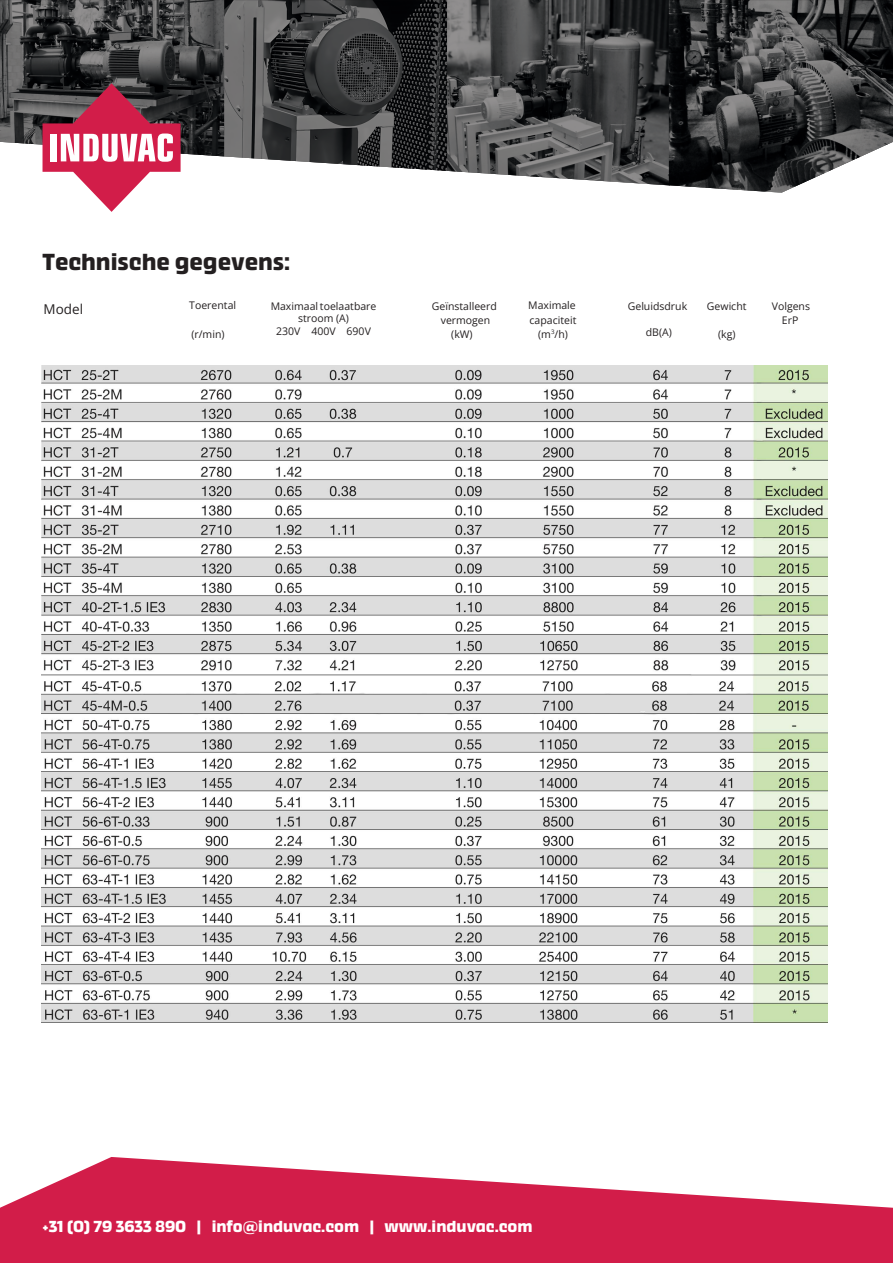
<style>
.page{position:relative;width:893px;height:1263px;background:#fff}
.page>*{position:absolute;margin:0;border:0;box-sizing:border-box;transform-origin:0 0}
.t1{font:700 24px "Thicker";color:#231f20}
.t2{font:700 16.5px "Thicker";color:#fff}
.t3{font:13.5px "Open Sans";color:#231f20}
.t4{font:10.5px/14px "Open Sans";color:#231f20;text-align:center}
</style>
<div class="page">
<svg style="left:0;top:0;width:893px;height:193px"></svg>
<svg style="left:43px;top:83px;width:138px;height:129px"></svg>
<svg style="left:0;top:1157px;width:893px;height:106px;fill:#d21d49"></svg>
<img style="left:42px;top:365px;width:785px;height:657px">
<p class="t1" style="left:43px;top:246px;width:249px">Technische gegevens:</p>
<p class="t3" style="left:44px;top:299px;width:41px">Model</p>
<p class="t4" style="left:189px;top:298px;width:48px">Toerental</p>
<p class="t4" style="left:191px;top:327px;width:35px">(r/min)</p>
<p class="t4" style="left:271px;top:299px;width:107px;line-height:12.6px">Maximaal toelaatbare stroom (A)<br>230V 400V 690V</p>
<p class="t4" style="left:432px;top:299px;width:67px">Geïnstalleerd vermogen (kW)</p>
<p class="t4" style="left:528px;top:298px;width:50px">Maximale capaciteit (m<sup>3</sup>/h)</p>
<p class="t4" style="left:628px;top:299px;width:61px">Geluidsdruk</p>
<p class="t4" style="left:646px;top:325px;width:28px">dB(A)</p>
<p class="t4" style="left:707px;top:299px;width:41px">Gewicht</p>
<p class="t4" style="left:718px;top:327px;width:19px">(kg)</p>
<p class="t4" style="left:772px;top:299px;width:40px">Volgens<br>ErP</p>
<p class="t2" style="left:43px;top:1215px;width:492px">+31 (0) 79 3633 890 | info@induvac.com | www.induvac.com</p>
</div>
